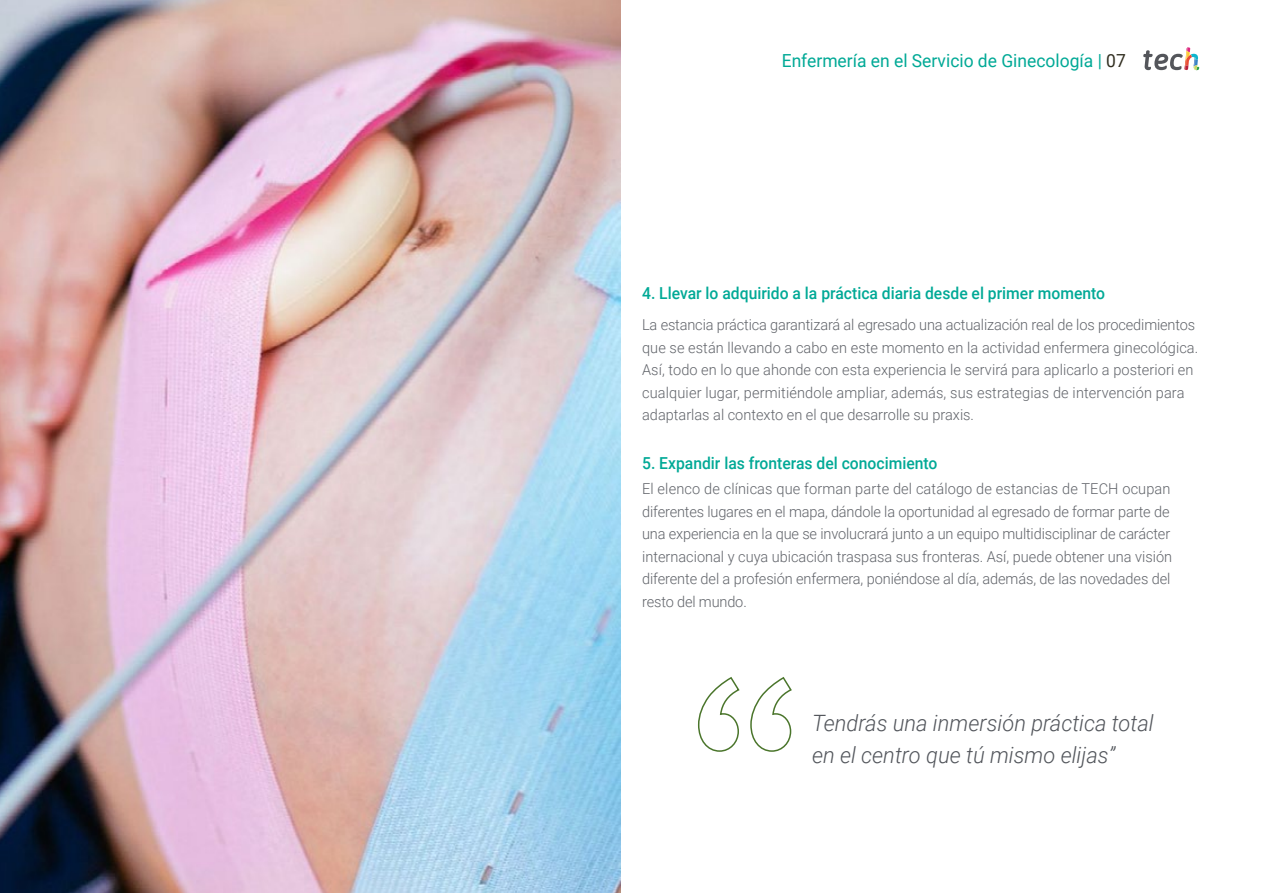
<style>
.page{position:relative;width:1263px;height:893px;background:#fff}
.page>*{position:absolute;margin:0;border:0;box-sizing:border-box;transform-origin:0 0}
.t1{font:italic 300 22.5px/31.5px "Roboto";color:#52555b}
.t2{font:18px "Roboto";color:#00a996}
.t3{font:500 16.5px "Roboto";color:#00a996;scale:.95 1}
.t4{font:300 15px/22.5px "Roboto";color:#61646a}
.s1{color:#312e20}
</style>
<div class="page">
<svg style="left:1143px;top:47px;width:56px;height:24px"></svg>
<img style="left:0;top:0;width:621px;height:893px">
<svg style="left:698px;top:677px;width:94px;height:75px"></svg>
<p class="t2" style="left:782px;top:48px;width:346px">Enfermería en el Servicio de Ginecología | <span class="s1">07</span></p>
<p class="t3" style="left:642px;top:282px;width:489px">4. Llevar lo adquirido a la práctica diaria desde el primer momento</p>
<p class="t4" style="left:642px;top:313px;width:558px">La estancia práctica garantizará al egresado una actualización real de los procedimientos que se están llevando a cabo en este momento en la actividad enfermera ginecológica.<br>Así, todo en lo que ahonde con esta experiencia le servirá para aplicarlo a posteriori en cualquier lugar, permitiéndole ampliar, además, sus estrategias de intervención para adaptarlas al contexto en el que desarrolle su praxis.</p>
<p class="t3" style="left:642px;top:452px;width:312px">5. Expandir las fronteras del conocimiento</p>
<p class="t4" style="left:642px;top:477px;width:532px">El elenco de clínicas que forman parte del catálogo de estancias de TECH ocupan diferentes lugares en el mapa, dándole la oportunidad al egresado de formar parte de una experiencia en la que se involucrará junto a un equipo multidisciplinar de carácter internacional y cuya ubicación traspasa sus fronteras. Así, puede obtener una visión diferente del a profesión enfermera, poniéndose al día, además, de las novedades del resto del mundo.</p>
<h1 class="t1" style="left:812px;top:707px;width:343px">Tendrás una inmersión práctica total en el centro que tú mismo elijas”</h1>
</div>
